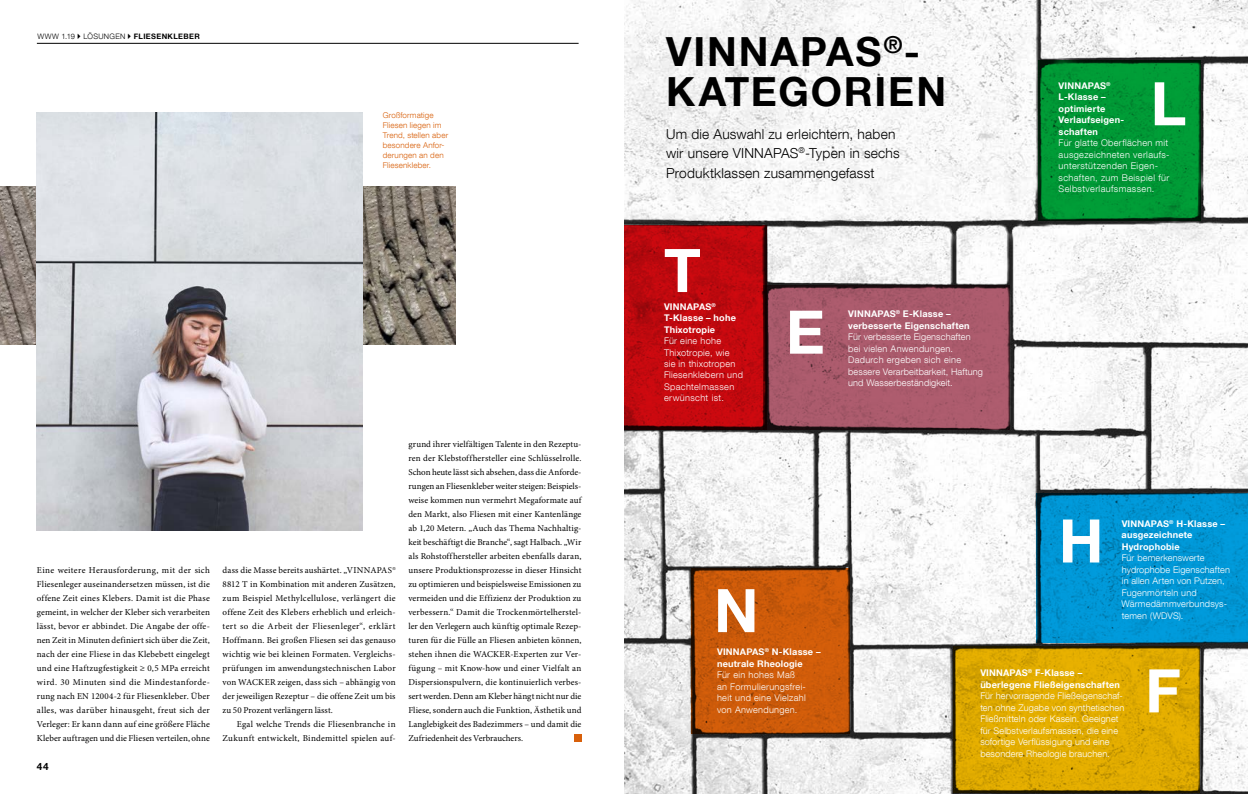
<style>
.page{position:relative;width:1248px;height:794px;background:#fff}
.page>*{position:absolute;margin:0;border:0;box-sizing:border-box;transform-origin:0 0}
.t1{font:700 60.2px "Helvetica Neue LT Com";color:#fff}
.t2{font:700 40.1px/40.1px "Helvetica Neue LT Com";letter-spacing:.045em;color:#000}
.t3{font:300 13.8px/19.5px "Helvetica Neue LT Com";letter-spacing:.015em;color:#000}
.t4{font:700 10px "Helvetica Neue LT Com";color:#000}
.t5{font:300 9.2px/11.5px "Helvetica Neue LT Com";letter-spacing:.02em;color:#fff}
.t6{font:700 9.2px/11.5px "Helvetica Neue LT Com";letter-spacing:.02em;color:#fff}
.t7{font:300 9.2px/11.5px "Helvetica Neue LT Com";letter-spacing:.04em;color:#fff}
.t8{font:9px/14px "Minion Pro";letter-spacing:.015em;color:#000;text-align:justify}
.t9{font:300 8px/10px "Helvetica Neue LT Com";letter-spacing:.02em;color:#d8600b}
.t10{font:300 7.5px "Helvetica Neue LT Com";letter-spacing:.04em;color:#000}
.s1{font-weight:700}
</style>
<div class="page">
<img style="left:0;top:186px;width:456px;height:158px">
<img style="left:624px;top:0;width:623px;height:794px">
<svg style="left:624px;top:225px;width:142px;height:204px;background:#bc080d"></svg>
<div style="left:1037px;top:60px;width:163px;height:160px;background:#009f38"></div>
<svg style="left:953px;top:646px;width:246px;height:146px;background:#d6a300"></svg>
<div style="left:762px;top:285px;width:247px;height:144px;background:#af5d6f"></div>
<svg style="left:691px;top:568px;width:159px;height:166px;background:#c35609"></svg>
<svg style="left:1036px;top:493px;width:211px;height:150px;background:#0091cd"></svg>
<img style="left:37px;top:112px;width:325px;height:418px">
<div style="left:574px;top:734px;width:7px;height:7px;background:#d8600b"></div>
<hr style="left:37px;top:43px;width:541px;height:1px;background:#000">
<p class="t10" style="left:38px;top:32px;width:164px">WWW 1.19 LÖSUNGEN <span class="s1">FLIESENKLEBER</span></p>
<p class="t9" style="left:383px;top:110px;width:67px">Großformatige<br>Fliesen liegen im<br>Trend, stellen aber besondere Anfor&shy;derungen an den<br>Fliesenkleber.</p>
<p class="t8" style="left:37px;top:563px;width:174px">Eine weitere Herausforderung, mit der sich Fliesenleger auseinandersetzen müssen, ist die offene Zeit eines Klebers. Damit ist die Phase gemeint, in welcher der Kleber sich verarbeiten lässt, bevor er abbindet. Die Angabe der offe&shy;nen Zeit in Minuten definiert sich über die Zeit, nach der eine Fliese in das Klebebett eingelegt und eine Haftzugfestigkeit ≥ 0,5 MPa erreicht wird. 30 Minuten sind die Mindestanforde&shy;rung nach EN 12004-2 für Fliesenkleber. Über alles, was darüber hinausgeht, freut sich der Verleger: Er kann dann auf eine größere Fläche Kleber auftragen und die Fliesen verteilen, ohne</p>
<p class="t8" style="left:223px;top:563px;width:174px">dass die Masse bereits aushärtet. „VINNAPAS<sup>® </sup>8812 T in Kombination mit anderen Zusätzen, zum Beispiel Methylcellulose, verlängert die offene Zeit des Klebers erheblich und erleich&shy;tert so die Arbeit der Fliesenleger“, erklärt Hoffmann. Bei großen Fliesen sei das genauso wichtig wie bei kleinen Formaten. Vergleichs&shy;prüfungen im anwendungstechnischen Labor von WACKER zeigen, dass sich – abhängig von der jeweiligen Rezeptur – die offene Zeit um bis zu 50 Prozent verlängern lässt.</p>
<p class="t8" style="left:223px;top:717px;width:174px;text-align:right">Egal welche Trends die Fliesenbranche in<br>Zukunft entwickelt, Bindemittel spielen auf-</p>
<p class="t4" style="left:37px;top:760px;width:13px">44</p>
<p class="t8" style="left:408px;top:437px;width:174px">grund ihrer vielfältigen Talente in den Rezeptu&shy;ren der Klebstoffhersteller eine Schlüsselrolle.<br>Schon heute lässt sich absehen, dass die Anforde&shy;rungen an Fliesenkleber weiter steigen: Beispiels&shy;weise kommen nun vermehrt Megaformate auf den Markt, also Fliesen mit einer Kantenlänge ab 1,20 Metern. „Auch das Thema Nachhaltig&shy;keit beschäftigt die Branche“, sagt Halbach. „Wir als Rohstoffhersteller arbeiten ebenfalls daran, unsere Produktionsprozesse in dieser Hinsicht zu optimieren und beispielsweise Emissionen zu vermeiden und die Effizienz der Produktion zu verbessern.“ Damit die Trockenmörtelherstel&shy;ler den Verlegern auch künftig optimale Rezep&shy;turen für die Fülle an Fliesen anbieten können, stehen ihnen die WACKER-Experten zur Ver&shy;fügung – mit Know-how und einer Vielfalt an Dispersionspulvern, die kontinuierlich verbes&shy;sert werden. Denn am Kleber hängt nicht nur die Fliese, sondern auch die Funktion, Ästhetik und Langlebigkeit des Badezimmers – und damit die Zufriedenheit des Verbrauchers.</p>
<h2 class="t2" style="left:666px;top:30px;width:281px">VINNAPAS<sup>®</sup>-<br>KATEGORIEN</h2>
<h3 class="t3" style="left:666px;top:124px;width:235px">Um die Auswahl zu erleichtern, haben wir unsere VINNAPAS<sup>®</sup>-Typen in sechs<br>Produktklassen zusammengefasst</h3>
<h1 class="t1" style="left:664px;top:232px;width:38px">T</h1>
<p class="t6" style="left:664px;top:300px;width:73px">VINNAPAS<sup>®<br></sup>T-Klasse – hohe<br>Thixotropie</p>
<p class="t5" style="left:664px;top:335px;width:81px">Für eine hohe<br>Thixotropie, wie sie in thixotropen<br>Fliesenklebern und<br>Spachtelmassen erwünscht ist.</p>
<h1 class="t1" style="left:785px;top:294px;width:40px">E</h1>
<p class="t6" style="left:848px;top:308px;width:123px">VINNAPAS<sup>®</sup> E-Klasse – verbesserte Eigenschaften</p>
<p class="t5" style="left:848px;top:331px;width:136px">Für verbesserte Eigenschaften bei vielen Anwendungen.<br>Dadurch ergeben sich eine bessere Verarbeitbarkeit, Haftung und Wasserbeständigkeit.</p>
<h1 class="t1" style="left:714px;top:572px;width:46px">N</h1>
<p class="t6" style="left:1058px;top:80px;width:67px">VINNAPAS<sup>®<br></sup>L-Klasse – optimierte<br>Verlaufseigen&shy;schaften</p>
<p class="t7" style="left:1058px;top:137px;width:112px">Für glatte Oberflächen mit ausgezeichneten verlaufs&shy;unterstützenden Eigen&shy;schaften, zum Beispiel für<br>Selbstverlaufsmassen.</p>
<h1 class="t1" style="left:1150px;top:66px;width:37px">L</h1>
<h1 class="t1" style="left:1058px;top:503px;width:46px">H</h1>
<p class="t6" style="left:1121px;top:517px;width:105px">VINNAPAS<sup>®</sup> H-Klasse – ausgezeichnete<br>Hydrophobie</p>
<p class="t5" style="left:1121px;top:552px;width:110px">Für bemerkenswerte hydrophobe Eigenschaften in allen Arten von Putzen,<br>Fugenmörteln und<br>Wärmedämmverbundsys&shy;temen (WDVS).</p>
<p class="t6" style="left:717px;top:646px;width:105px">VINNAPAS<sup>®</sup> N-Klasse – neutrale Rheologie</p>
<p class="t5" style="left:717px;top:669px;width:90px">Für ein hohes Maß an Formulierungsfrei&shy;heit und eine Vielzahl von Anwendungen.</p>
<p class="t6" style="left:980px;top:667px;width:141px">VINNAPAS<sup>®</sup> F-Klasse – überlegene Fließeigenschaften</p>
<p class="t5" style="left:980px;top:690px;width:145px">Für hervorragende Fließeigenschaf&shy;ten ohne Zugabe von synthetischen Fließmitteln oder Kasein. Geeignet für Selbstverlaufsmassen, die eine sofortige Verflüssigung und eine besondere Rheologie brauchen.</p>
<h1 class="t1" style="left:1144px;top:653px;width:37px">F</h1>
</div>
